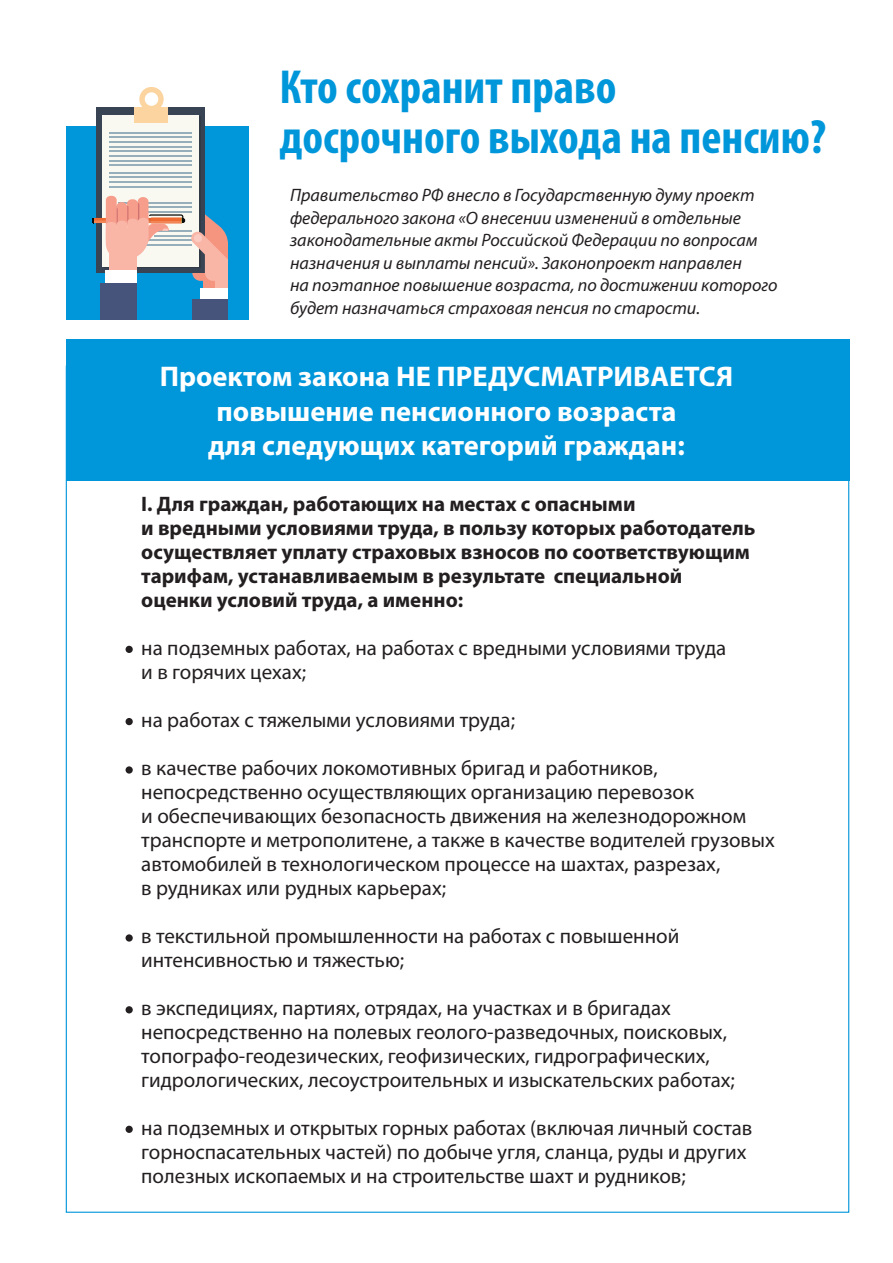
<style>
.page{position:relative;width:893px;height:1263px;background:#fff}
.page>*{position:absolute;margin:0;border:0;box-sizing:border-box;transform-origin:0 0}
.t1{font:700 condensed 48px/49.5px "Myriad Pro";color:#0096da}
.t2{font:700 28.5px/34.5px "Myriad Pro";color:#fff;text-align:center}
.t3{font:21px/24px "Myriad Pro";color:#231f20}
.t4{font:700 21px/24px "Myriad Pro";color:#231f20}
.t5{font:italic 18px/22.5px "Myriad Pro";color:#231f20}
</style>
<div class="page">
<div style="left:66px;top:339px;width:783px;height:141px;background:#0096da"></div>
<div style="left:66px;top:126px;width:183px;height:193px;background:#0096da"></div>
<div style="left:203px;top:260px;width:12px;height:39px;background:#f5957f"></div>
<div style="left:96px;top:108px;width:109px;height:165px;background:#384454"></div>
<div style="left:102px;top:115px;width:97px;height:152px;background:#faf9f1"></div>
<div style="left:134px;top:108px;width:34px;height:15px;background:#fbd4a0"></div>
<hr style="left:109px;top:132px;width:83px;height:1px;background:#97aebb">
<hr style="left:109px;top:136px;width:83px;height:2px;background:#97aebb">
<hr style="left:109px;top:141px;width:83px;height:2px;background:#97aebb">
<hr style="left:109px;top:146px;width:83px;height:2px;background:#97aebb">
<hr style="left:109px;top:150px;width:83px;height:2px;background:#97aebb">
<hr style="left:109px;top:155px;width:83px;height:2px;background:#97aebb">
<hr style="left:109px;top:160px;width:83px;height:2px;background:#97aebb">
<hr style="left:109px;top:164px;width:83px;height:2px;background:#97aebb">
<hr style="left:109px;top:172px;width:83px;height:2px;background:#97aebb">
<hr style="left:109px;top:176px;width:83px;height:2px;background:#97aebb">
<hr style="left:109px;top:181px;width:83px;height:2px;background:#97aebb">
<hr style="left:109px;top:186px;width:83px;height:2px;background:#97aebb">
<hr style="left:118px;top:202px;width:74px;height:2px;background:#97aebb">
<hr style="left:109px;top:207px;width:83px;height:1px;background:#97aebb">
<hr style="left:109px;top:211px;width:83px;height:2px;background:#97aebb">
<hr style="left:154px;top:230px;width:38px;height:2px;background:#97aebb">
<hr style="left:154px;top:235px;width:38px;height:1px;background:#97aebb">
<hr style="left:109px;top:239px;width:83px;height:2px;background:#97aebb">
<hr style="left:109px;top:244px;width:83px;height:2px;background:#97aebb">
<svg style="left:139px;top:87px;width:25px;height:21px"></svg>
<div style="left:215px;top:260px;width:13px;height:39px;background:#f9b5a6"></div>
<svg style="left:191px;top:204px;width:37px;height:77px"></svg>
<div style="left:201px;top:289px;width:27px;height:10px;background:#fff"></div>
<div style="left:192px;top:299px;width:36px;height:20px;background:#46547b"></div>
<svg style="left:94px;top:218px;width:12px;height:3px"></svg>
<hr style="left:94px;top:221px;width:57px;height:2px;background:#fef9f3">
<div style="left:109px;top:250px;width:27px;height:31px;background:#f9b5a6"></div>
<div style="left:105px;top:270px;width:31px;height:13px;background:#fff"></div>
<div style="left:100px;top:283px;width:36px;height:36px;background:#46547b"></div>
<svg style="left:106px;top:196px;width:79px;height:63px"></svg>
<div style="left:126px;top:646px;width:7px;height:7px;background:#231f20;border-radius:50%"></div>
<div style="left:126px;top:718px;width:7px;height:7px;background:#231f20;border-radius:50%"></div>
<div style="left:126px;top:766px;width:7px;height:8px;background:#231f20;border-radius:50%"></div>
<div style="left:126px;top:934px;width:7px;height:7px;background:#231f20;border-radius:50%"></div>
<div style="left:126px;top:1126px;width:7px;height:7px;background:#231f20;border-radius:50%"></div>
<div style="left:126px;top:1006px;width:7px;height:7px;background:#231f20;border-radius:50%"></div>
<h1 class="t1" style="left:280px;top:62px;width:548px">Кто сохранит право досрочного выхода на пенсию?</h1>
<p class="t5" style="left:290px;top:183px;width:489px">Правительство РФ внесло в Государственную думу проект федерального закона «О внесении изменений в отдельные законодательные акты Российской Федерации по вопросам назначения и выплаты пенсий». Законопроект направлен<br>на поэтапное повышение возраста, по достижении которого будет назначаться страховая пенсия по старости.</p>
<h2 class="t2" style="left:160px;top:358px;width:575px">Проектом закона НЕ ПРЕДУСМАТРИВАЕТСЯ повышение пенсионного возраста<br>для следующих категорий граждан:</h2>
<p class="t4" style="left:141px;top:491px;width:616px">I. Для граждан, работающих на местах с опасными<br>и вредными условиями труда, в пользу которых работодатель осуществляет уплату страховых взносов по соответствующим тарифам, устанавливаемым в результате специальной оценки условий труда, а именно:</p>
<p class="t3" style="left:141px;top:636px;width:587px">на подземных работах, на работах с вредными условиями труда и в горячих цехах;</p>
<p class="t3" style="left:141px;top:708px;width:375px">на работах с тяжелыми условиями труда;</p>
<p class="t3" style="left:141px;top:756px;width:635px">в качестве рабочих локомотивных бригад и работников, непосредственно осуществляющих организацию перевозок<br>и обеспечивающих безопасность движения на железнодорожном транспорте и метрополитене, а также в качестве водителей грузовых автомобилей в технологическом процессе на шахтах, разрезах,<br>в рудниках или рудных карьерах;</p>
<p class="t3" style="left:141px;top:924px;width:540px">в текстильной промышленности на работах с повышенной интенсивностью и тяжестью;</p>
<p class="t3" style="left:141px;top:996px;width:595px">в экспедициях, партиях, отрядах, на участках и в бригадах непосредственно на полевых геолого-разведочных, поисковых, топографо-геодезических, геофизических, гидрографических, гидрологических, лесоустроительных и изыскательских работах;</p>
<p class="t3" style="left:141px;top:1116px;width:613px">на подземных и открытых горных работах (включая личный состав горноспасательных частей) по добыче угля, сланца, руды и других полезных ископаемых и на строительстве шахт и рудников;</p>
</div>
